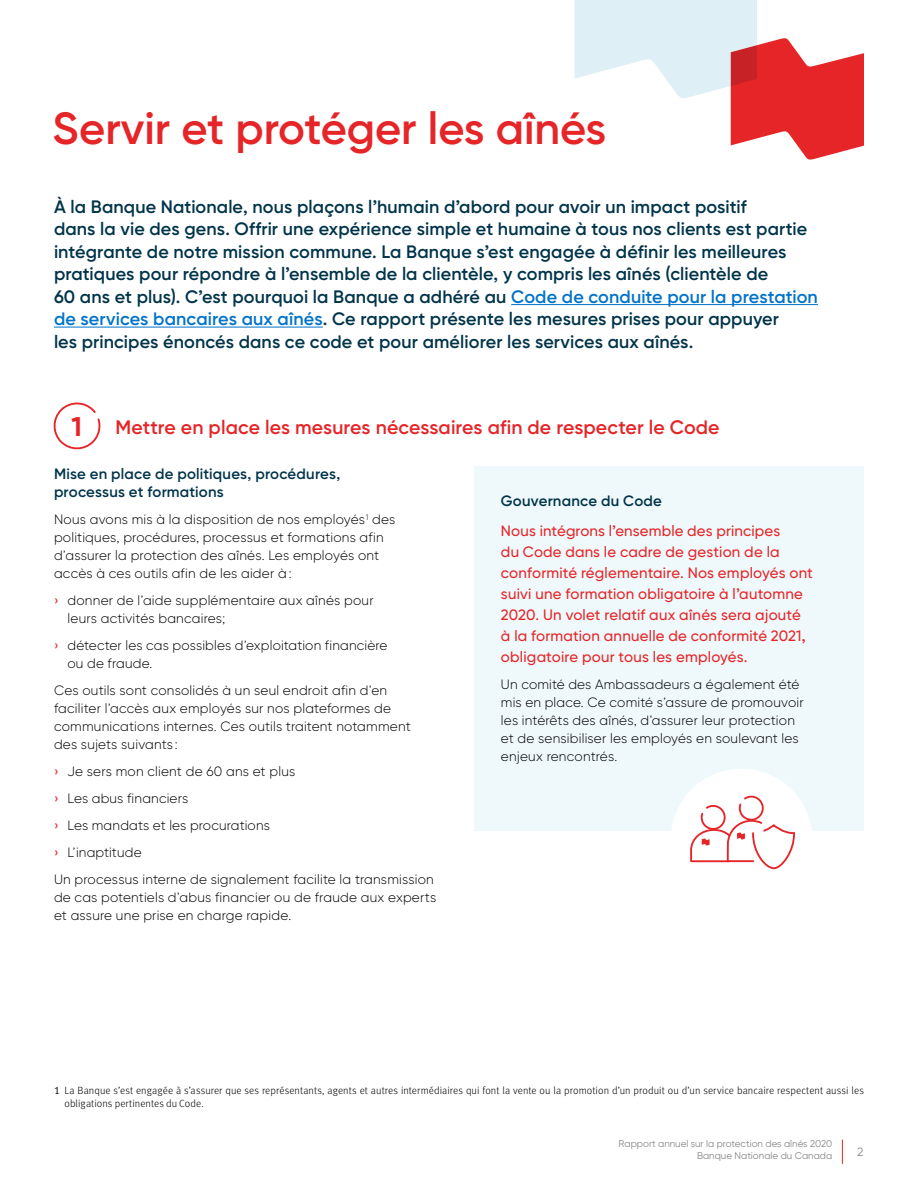
<style>
.page{position:relative;width:918px;height:1188px;background:#fff}
.page>*{position:absolute;margin:0;border:0;box-sizing:border-box;transform-origin:0 0}
.t1{font:600 45px "Gilroy BN";color:#e52528}
.TITRE_NIVEAU_5{font:700 27px "Gilroy BN";color:#e52528}
.TEXTE_COURANT_BN{font:600 19.5px "Gilroy BN";letter-spacing:.005em;color:#e52528}
.TEXTE_COURANT_BN-2{font:600 18px/22.5px "Gilroy BN";letter-spacing:.005em;color:#00344a}
.TEXTE_COURANT_BN-3{font:500 15px/21px "Gilroy BN";letter-spacing:.01em;color:#e52528}
.TEXTE_COURANT_BN-4{font:600 15px/18px "Gilroy BN";letter-spacing:.015em;color:#00344a}
.TEXTE_COURANT_BN-5{font:300 13.5px/18px "Gilroy BN";letter-spacing:.015em;color:#000}
.t2{font:12px "Gilroy BN";color:#878787}
.LEGAL_7-8_5{font:300 10.5px/12.8px "Meta OT";letter-spacing:.01em;color:#000}
.t3{font:9.75px/12px "Gilroy BN";color:#878787;text-align:right}
.s1{color:#0073c9}
.s2{font-weight:500;color:#e52528}
.s3{font-family:"Meta OT Norm";font-weight:400}
</style>
<div class="page">
<hr style="left:511px;top:304px;width:307px;height:1px;background:#0073c9">
<hr style="left:54px;top:327px;width:269px;height:1px;background:#0073c9">
<svg style="left:53px;top:402px;width:48px;height:48px"></svg>
<svg style="left:574px;top:0;width:290px;height:160px"></svg>
<div style="left:474px;top:467px;width:389px;height:364px;background:#eff8fa"></div>
<div style="left:671px;top:769px;width:141px;height:142px;background:#fff;border-radius:50%"></div>
<svg style="left:690px;top:795px;width:105px;height:75px"></svg>
<svg style="left:842px;top:1140px;width:1px;height:24px"></svg>
<p class="t1" style="left:52px;top:100px;width:555px">Servir et protéger les aînés</p>
<p class="TEXTE_COURANT_BN-2" style="left:54px;top:195px;width:765px">À la Banque Nationale, nous plaçons l’humain d’abord pour avoir un impact positif<br>dans la vie des gens. Offrir une expérience simple et humaine à tous nos clients est partie intégrante de notre mission commune. La Banque s’est engagée à définir les meilleures pratiques pour répondre à l’ensemble de la clientèle, y compris les aînés (clientèle de<br>60 ans et plus). C’est pourquoi la Banque a adhéré au <span class="s1">Code de conduite pour la prestation de services bancaires aux aînés</span>. Ce rapport présente les mesures prises pour appuyer<br>les principes énoncés dans ce code et pour améliorer les services aux aînés.</p>
<p class="TITRE_NIVEAU_5" style="left:71px;top:409px;width:12px">1</p>
<p class="TEXTE_COURANT_BN" style="left:116px;top:415px;width:606px">Mettre en place les mesures nécessaires afin de respecter le Code</p>
<p class="TEXTE_COURANT_BN-4" style="left:54px;top:465px;width:288px">Mise en place de politiques, procédures, processus et formations</p>
<p class="TEXTE_COURANT_BN-5" style="left:54px;top:510px;width:343px">Nous avons mis à la disposition de nos employés<sup>1</sup> des politiques, procédures, processus et formations afin d’assurer la protection des aînés. Les employés ont accès à ces outils afin de les aider à:</p>
<p class="TEXTE_COURANT_BN-5" style="left:68px;top:591px;width:308px;text-indent:-14px"><span class="s2">›</span> donner de l’aide supplémentaire aux aînés pour leurs activités bancaires;</p>
<p class="TEXTE_COURANT_BN-5" style="left:68px;top:636px;width:322px;text-indent:-14px"><span class="s2">›</span> détecter les cas possibles d’exploitation financière ou de fraude.</p>
<p class="TEXTE_COURANT_BN-5" style="left:54px;top:681px;width:358px">Ces outils sont consolidés à un seul endroit afin d’en faciliter l’accès aux employés sur nos plateformes de communications internes. Ces outils traitent notamment des sujets suivants :</p>
<p class="TEXTE_COURANT_BN-5" style="left:54px;top:762px;width:243px"><span class="s2">›</span> Je sers mon client de 60 ans et plus</p>
<p class="TEXTE_COURANT_BN-5" style="left:54px;top:789px;width:136px"><span class="s2">›</span> Les abus financiers</p>
<p class="TEXTE_COURANT_BN-5" style="left:54px;top:816px;width:217px"><span class="s2">›</span> Les mandats et les procurations</p>
<p class="TEXTE_COURANT_BN-5" style="left:54px;top:843px;width:89px"><span class="s2">›</span> L’inaptitude</p>
<p class="TEXTE_COURANT_BN-5" style="left:54px;top:870px;width:384px">Un processus interne de signalement facilite la transmission de cas potentiels d’abus financier ou de fraude aux experts et assure une prise en charge rapide.</p>
<p class="TEXTE_COURANT_BN-4" style="left:501px;top:491px;width:162px">Gouvernance du Code</p>
<p class="TEXTE_COURANT_BN-3" style="left:501px;top:520px;width:313px">Nous intégrons l’ensemble des principes<br>du Code dans le cadre de gestion de la conformité réglementaire. Nos employés ont suivi une formation obligatoire à l’automne 2020. Un volet relatif aux aînés sera ajouté à la formation annuelle de conformité 2021, obligatoire pour tous les employés.</p>
<p class="TEXTE_COURANT_BN-5" style="left:501px;top:675px;width:304px">Un comité des Ambassadeurs a également été mis en place. Ce comité s’assure de promouvoir les intérêts des aînés, d’assurer leur protection et de sensibiliser les employés en soulevant les enjeux rencontrés.</p>
<p class="LEGAL_7-8_5" style="left:64px;top:1084px;width:801px;text-indent:-10px"><span class="s3">1</span> La Banque s’est engagée à s’assurer que ses représentants, agents et autres intermédiaires qui font la vente ou la promotion d’un produit ou d’un service bancaire respectent aussi les obligations pertinentes du Code.</p>
<p class="t3" style="left:619px;top:1138px;width:215px">Rapport annuel sur la protection des aînés 2020<br>Banque Nationale du Canada</p>
<p class="t2" style="left:857px;top:1144px;width:8px">2</p>
</div>
